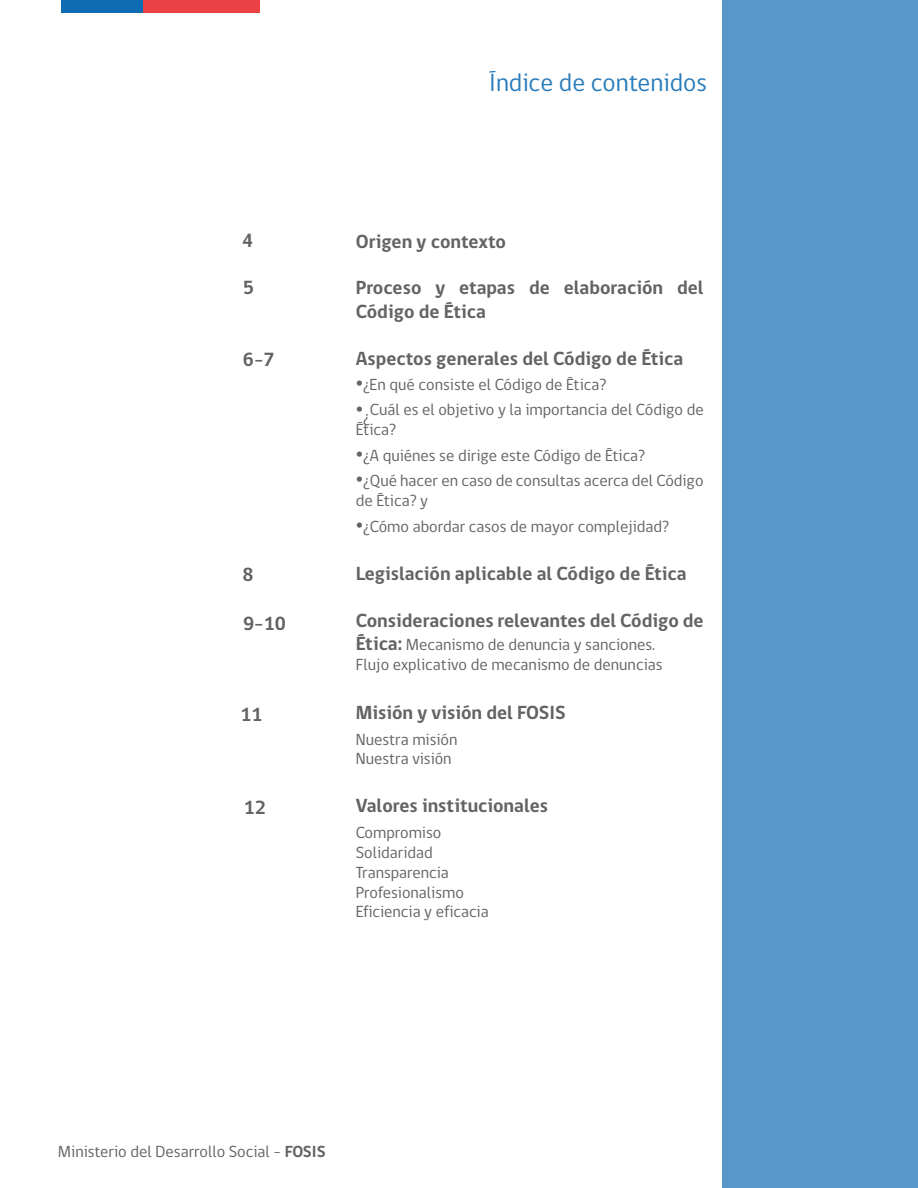
<style>
.page{position:relative;width:918px;height:1188px;background:#fff}
.page>*{position:absolute;margin:0;border:0;box-sizing:border-box;transform-origin:0 0}
.t1{font:25.5px "gob CL";color:#0f6cb3}
.t2{font:700 19.5px/23.4px "gob CL";color:#636366}
.t3{font:16.5px/19.8px "gob CL";color:#636366}
.s1{font-family:"Times New Roman";font-size:21px}
.s2{font-weight:700;font-size:19.5px}
.s3{font-weight:700}
</style>
<div class="page">
<div style="left:723px;top:0;width:195px;height:1188px;background:#5798c9"></div>
<div style="left:62px;top:0;width:81px;height:13px;background:#0f6cb3"></div>
<div style="left:143px;top:0;width:117px;height:13px;background:#eb4044"></div>
<p class="t2" style="left:242px;top:229px;width:13px">4</p>
<p class="t2" style="left:243px;top:276px;width:13px">5</p>
<p class="t2" style="left:243px;top:348px;width:33px">6-7</p>
<p class="t2" style="left:242px;top:563px;width:13px">8</p>
<p class="t2" style="left:243px;top:612px;width:45px">9-10</p>
<p class="t2" style="left:240px;top:703px;width:24px">11</p>
<p class="t2" style="left:244px;top:796px;width:24px">12</p>
<h1 class="t1" style="left:489px;top:65px;width:219px">Índice de contenidos</h1>
<p class="t2" style="left:356px;top:230px;width:152px">Origen y contexto</p>
<p class="t2" style="left:356px;top:277px;width:349px">Proceso y etapas de elaboración del<br>Código de Ética</p>
<p class="t2" style="left:356px;top:347px;width:329px">Aspectos generales del Código de Ética</p>
<p class="t3" style="left:356px;top:375px;width:252px"><span class="s1">•</span>¿En qué consiste el Código de Ética?</p>
<p class="t3" style="left:356px;top:401px;width:349px"><span class="s1">•</span>¿Cuál es el objetivo y la importancia del Código de<br>Ética?</p>
<p class="t3" style="left:356px;top:446px;width:291px"><span class="s1">•</span>¿A quiénes se dirige este Código de Ética?</p>
<p class="t3" style="left:356px;top:471px;width:349px"><span class="s1">•</span>¿Qué hacer en caso de consultas acerca del Código de Ética? y</p>
<p class="t3" style="left:356px;top:517px;width:315px"><span class="s1">•</span>¿Cómo abordar casos de mayor complejidad?</p>
<p class="t2" style="left:356px;top:562px;width:332px">Legislación aplicable al Código de Ética</p>
<p class="t2" style="left:356px;top:609px;width:349px">Consideraciones relevantes del Código de</p>
<p class="t3" style="left:356px;top:635px;width:308px"><span class="s2">Ética:</span> Mecanismo de denuncia y sanciones.<br>Flujo explicativo de mecanismo de denuncias</p>
<p class="t2" style="left:356px;top:701px;width:211px">Misión y visión del FOSIS</p>
<p class="t3" style="left:356px;top:730px;width:103px">Nuestra misión<br>Nuestra visión</p>
<p class="t2" style="left:356px;top:795px;width:194px">Valores institucionales</p>
<p class="t3" style="left:356px;top:823px;width:134px">Compromiso<br>Solidaridad<br>Transparencia<br>Profesionalismo<br>Eficiencia y eficacia</p>
<p class="t3" style="left:58px;top:1142px;width:269px">Ministerio del Desarrollo Social - <span class="s3">FOSIS</span></p>
</div>
